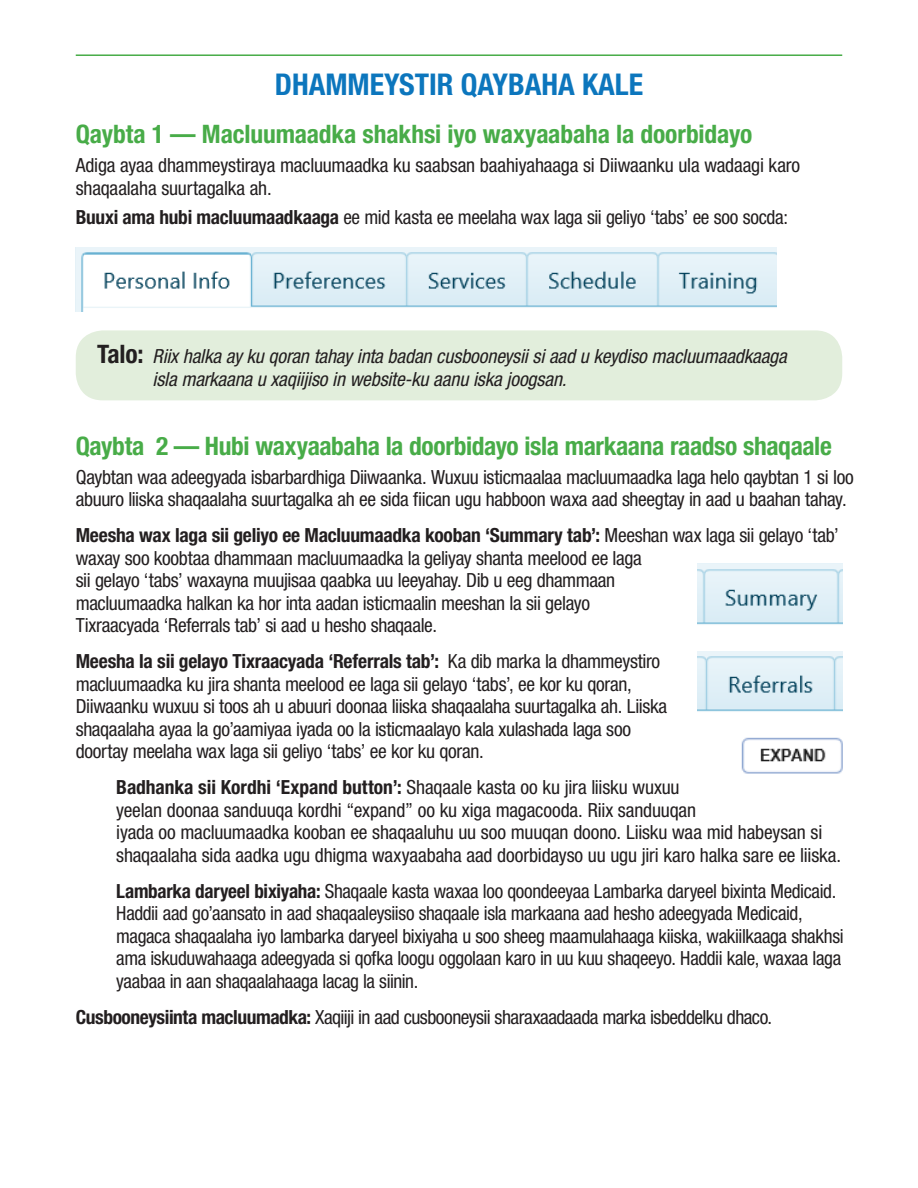
<style>
.page{position:relative;width:918px;height:1188px;background:#fff}
.page>*{position:absolute;margin:0;border:0;box-sizing:border-box;transform-origin:0 0}
.t1{font:700 condensed 30px "Helvetica Neue LT Std";color:#0c76bd}
.t2{font:700 condensed 25.5px "Helvetica Neue LT Std";letter-spacing:-.01em;color:#48ac48}
.Body_cond_14_16_0_9{font:condensed 19.5px/22.5px "Helvetica Neue LT Std";letter-spacing:-.02em;color:#231f20}
.Indent_Body_Cond_14{font:condensed 19.5px/22.5px "Helvetica Neue LT Std";letter-spacing:-.015em;color:#231f20}
.body{font:condensed 19.5px/22.5px "Helvetica Neue LT Std";letter-spacing:-.01em;color:#231f20}
.list{font:italic condensed 19.5px/22.5px "Helvetica Neue LT Std";letter-spacing:-.005em;color:#231f20}
.s1{font-weight:700}
.s2{font-weight:700;font-style:normal;font-size:25.5px}
</style>
<div class="page">
<hr style="left:76px;top:54px;width:766px;height:2px;background:#48ac48">
<img style="left:75px;top:247px;width:702px;height:65px">
<img style="left:698px;top:564px;width:145px;height:61px">
<img style="left:698px;top:651px;width:145px;height:61px">
<img style="left:741px;top:737px;width:102px;height:37px">
<div style="left:76px;top:330px;width:766px;height:70px;background:#e2eedc;border-radius:27px"></div>
<p class="t1" style="left:275px;top:66px;width:370px">DHAMMEYSTIR QAYBAHA KALE</p>
<p class="t2" style="left:76px;top:118px;width:678px">Qaybta 1 — Macluumaadka shakhsi iyo waxyaabaha la doorbidayo</p>
<p class="body" style="left:76px;top:154px;width:726px">Adiga ayaa dhammeystiraya macluumaadka ku saabsan baahiyahaaga si Diiwaanku ula wadaagi karo shaqaalaha suurtagalka ah.</p>
<p class="body" style="left:76px;top:206px;width:714px"><span class="s1">Buuxi ama hubi macluumaadkaaga</span> ee mid kasta ee meelaha wax laga sii geliyo ‘tabs’ ee soo socda:</p>
<p class="list" style="left:153px;top:346px;width:636px;text-indent:-56px"><span class="s2">Talo:</span> Riix halka ay ku qoran tahay inta badan cusbooneysii si aad u keydiso macluumaadkaaga isla markaana u xaqiijiso in website-ku aanu iska joogsan.</p>
<p class="t2" style="left:76px;top:430px;width:758px">Qaybta 2 — Hubi waxyaabaha la doorbidayo isla markaana raadso shaqaale</p>
<p class="Body_cond_14_16_0_9" style="left:76px;top:466px;width:780px">Qaybtan waa adeegyada isbarbardhiga Diiwaanka. Wuxuu isticmaalaa macluumaadka laga helo qaybtan 1 si loo abuuro liiska shaqaalaha suurtagalka ah ee sida fiican ugu habboon waxa aad sheegtay in aad u baahan tahay.</p>
<p class="Body_cond_14_16_0_9" style="left:76px;top:524px;width:764px"><span class="s1">Meesha wax laga sii geliyo ee Macluumaadka kooban ‘Summary tab’:</span> Meeshan wax laga sii gelayo ‘tab’ waxay soo koobtaa dhammaan macluumaadka la geliyay shanta meelood ee laga<br>sii gelayo ‘tabs’ waxayna muujisaa qaabka uu leeyahay. Dib u eeg dhammaan<br>macluumaadka halkan ka hor inta aadan isticmaalin meeshan la sii gelayo<br>Tixraacyada ‘Referrals tab’ si aad u hesho shaqaale.</p>
<p class="Body_cond_14_16_0_9" style="left:76px;top:650px;width:593px"><span class="s1">Meesha la sii gelayo Tixraacyada ‘Referrals tab’:</span> Ka dib marka la dhammeystiro macluumaadka ku jira shanta meelood ee laga sii gelayo ‘tabs’, ee kor ku qoran, Diiwaanku wuxuu si toos ah u abuuri doonaa liiska shaqaalaha suurtagalka ah. Liiska shaqaalaha ayaa la go’aamiyaa iyada oo la isticmaalayo kala xulashada laga soo doortay meelaha wax laga sii geliyo ‘tabs’ ee kor ku qoran.</p>
<p class="Indent_Body_Cond_14" style="left:116px;top:776px;width:726px"><span class="s1">Badhanka sii Kordhi ‘Expand button’:</span> Shaqaale kasta oo ku jira liisku wuxuu<br>yeelan doonaa sanduuqa kordhi “expand” oo ku xiga magacooda. Riix sanduuqan<br>iyada oo macluumaadka kooban ee shaqaaluhu uu soo muuqan doono. Liisku waa mid habeysan si shaqaalaha sida aadka ugu dhigma waxyaabaha aad doorbidayso uu ugu jiri karo halka sare ee liiska.</p>
<p class="Indent_Body_Cond_14" style="left:116px;top:880px;width:729px"><span class="s1">Lambarka daryeel bixiyaha:</span> Shaqaale kasta waxaa loo qoondeeyaa Lambarka daryeel bixinta Medicaid.<br>Haddii aad go’aansato in aad shaqaaleysiiso shaqaale isla markaana aad hesho adeegyada Medicaid, magaca shaqaalaha iyo lambarka daryeel bixiyaha u soo sheeg maamulahaaga kiiska, wakiilkaaga shakhsi ama iskuduwahaaga adeegyada si qofka loogu oggolaan karo in uu kuu shaqeeyo. Haddii kale, waxaa laga yaabaa in aan shaqaalahaaga lacag la siinin.</p>
<p class="Body_cond_14_16_0_9" style="left:76px;top:1006px;width:698px"><span class="s1">Cusbooneysiinta macluumadka:</span> Xaqiiji in aad cusbooneysii sharaxaadaada marka isbeddelku dhaco.</p>
</div>
